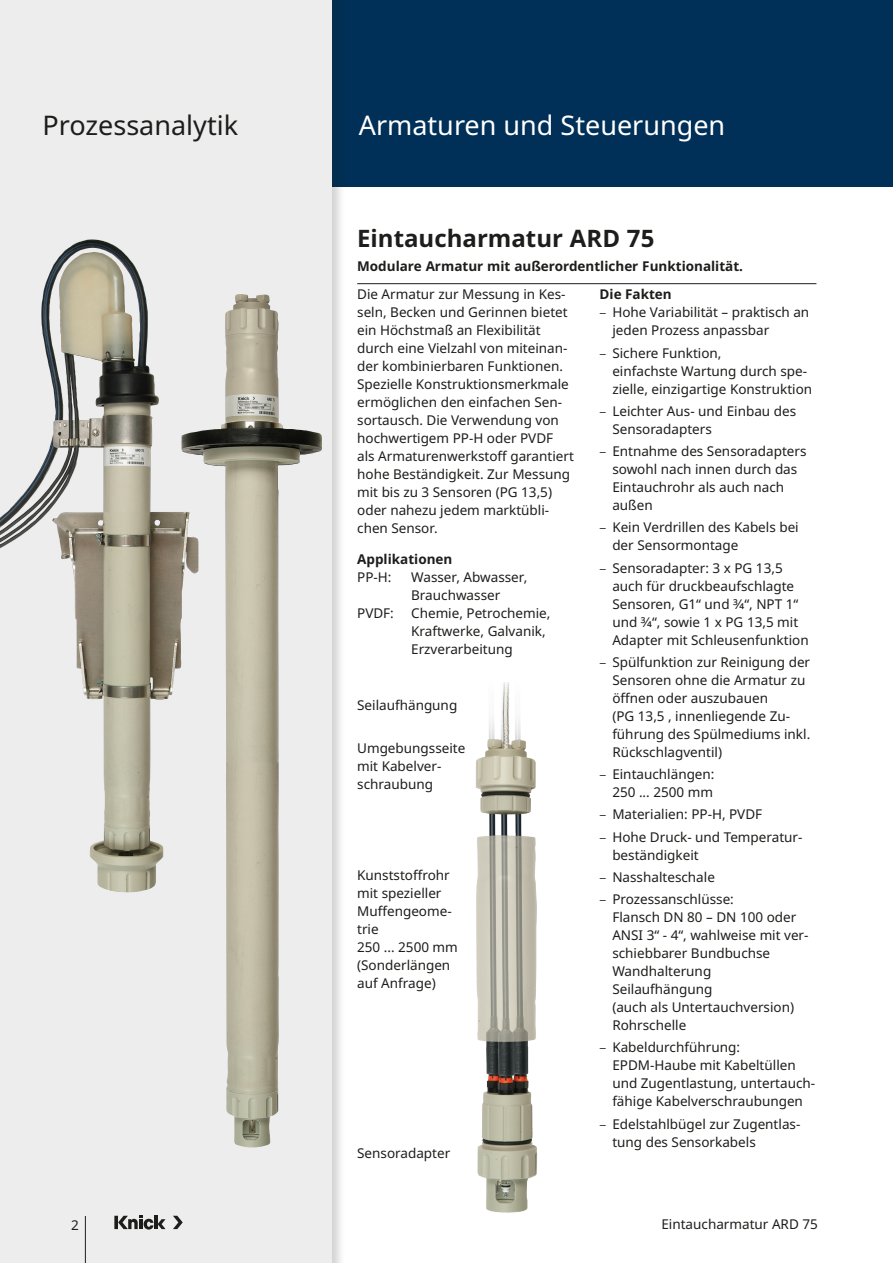
<style>
.page{position:relative;width:893px;height:1263px;background:#fff}
.page>*{position:absolute;margin:0;border:0;box-sizing:border-box;transform-origin:0 0}
.Produktgruppe{font:27px "Noto Sans";color:#fff}
.Produktbereiche{font:27px "Noto Sans";color:#1d1d1b}
.Headline_Produkt{font:700 24px "Noto Sans";color:#1d1d1b}
.Text{font:13.5px/18px "Noto Sans";color:#1d1d1b}
.Beschriftungen{font:13.5px/18px "Noto Sans";color:#1d1d1b}
.Subhead_Produkt{font:700 13.5px "Noto Sans";color:#1d1d1b}
.Zwischenüberschrift{font:700 13.5px "Noto Sans";color:#1d1d1b}
.Fakten_Head{font:700 13.5px "Noto Sans";color:#1d1d1b}
.s1{font-family:"Myriad Pro"}
</style>
<div class="page">
<div style="left:332px;top:0;width:561px;height:187px;background:#003057"></div>
<div style="left:0;top:0;width:346px;height:1263px;background:#1d1d1b;opacity:.2"></div>
<svg style="left:0;top:0;width:332px;height:1263px;background:#e0dfdd"></svg>
<hr style="left:85px;top:1216px;width:1px;height:47px;background:#1d1d1b">
<svg style="left:114px;top:1216px;width:4px;height:13px"></svg>
<svg style="left:118px;top:1216px;width:48px;height:13px"></svg>
<svg style="left:173px;top:1216px;width:10px;height:13px"></svg>
<img style="left:181px;top:293px;width:141px;height:855px">
<img style="left:0;top:239px;width:104px;height:322px">
<img style="left:475px;top:682px;width:62px;height:531px">
<hr style="left:357px;top:283px;width:459px;height:1px;background:#1d1d1b">
<p class="Produktbereiche" style="left:43px;top:106px;width:197px">Prozessanalytik</p>
<p class="Produktgruppe" style="left:359px;top:106px;width:368px">Armaturen und Steuerungen</p>
<p class="Headline_Produkt" style="left:357px;top:221px;width:299px">Eintaucharmatur ARD 75</p>
<p class="Subhead_Produkt" style="left:357px;top:256px;width:387px">Modulare Armatur mit außerordentlicher Funktionalität.</p>
<p class="Text" style="left:357px;top:286px;width:218px">Die Armatur zur Messung in Kes&shy;seln, Becken und Gerinnen bietet ein Höchstmaß an Flexibilität durch eine Vielzahl von miteinan&shy;der kombinierbaren Funktionen.<br>Spezielle Konstruktionsmerkmale ermöglichen den einfachen Sen&shy;sortausch. Die Verwendung von hochwertigem PP-H oder PVDF als Armaturenwerkstoff garantiert hohe Beständigkeit. Zur Messung mit bis zu 3 Sensoren (PG 13,5) oder nahezu jedem marktübli&shy;chen Sensor.</p>
<p class="Zwischenüberschrift" style="left:357px;top:550px;width:97px">Applikationen</p>
<p class="Text" style="left:357px;top:568px;width:36px">PP-H:</p>
<p class="Text" style="left:411px;top:568px;width:118px">Wasser, Abwasser,<br>Brauchwasser</p>
<p class="Text" style="left:357px;top:604px;width:38px">PVDF:</p>
<p class="Text" style="left:411px;top:604px;width:141px">Chemie, Petrochemie,<br>Kraftwerke, Galvanik,<br>Erzverarbeitung</p>
<p class="Beschriftungen" style="left:357px;top:696px;width:102px">Seilaufhängung</p>
<p class="Beschriftungen" style="left:357px;top:739px;width:110px">Umgebungsseite mit Kabelver&shy;schraubung</p>
<p class="Beschriftungen" style="left:357px;top:866px;width:102px">Kunststoffrohr mit spezieller<br>Muffengeome&shy;trie<br>250 ... 2500 mm (Sonderlängen auf Anfrage)</p>
<p class="Beschriftungen" style="left:357px;top:1145px;width:95px">Sensoradapter</p>
<p class="Fakten_Head" style="left:600px;top:285px;width:74px">Die Fakten</p>
<p class="Text" style="left:612px;top:304px;width:198px;text-indent:-13px"><span class="s1">–</span> Hohe Variabilität – praktisch an jeden Prozess anpassbar</p>
<p class="Text" style="left:612px;top:344px;width:201px;text-indent:-13px"><span class="s1">–</span> Sichere Funktion,<br>einfachste Wartung durch spe&shy;zielle, einzigartige Konstruktion</p>
<p class="Text" style="left:612px;top:402px;width:185px;text-indent:-13px"><span class="s1">–</span> Leichter Aus- und Einbau des<br>Sensoradapters</p>
<p class="Text" style="left:612px;top:442px;width:196px;text-indent:-13px"><span class="s1">–</span> Entnahme des Sensoradapters sowohl nach innen durch das<br>Eintauchrohr als auch nach außen</p>
<p class="Text" style="left:612px;top:519px;width:188px;text-indent:-13px"><span class="s1">–</span> Kein Verdrillen des Kabels bei der Sensormontage</p>
<p class="Text" style="left:612px;top:559px;width:198px;text-indent:-13px"><span class="s1">–</span> Sensoradapter: 3 x PG 13,5 auch für druckbeaufschlagte<br>Sensoren, G1“ und 3/4“, NPT 1“ und 3/4“, sowie 1 x PG 13,5 mit<br>Adapter mit Schleusenfunktion</p>
<p class="Text" style="left:612px;top:653px;width:199px;text-indent:-13px"><span class="s1">–</span> Spülfunktion zur Reinigung der<br>Sensoren ohne die Armatur zu öffnen oder auszubauen<br>(PG 13,5 , innenliegende Zu&shy;führung des Spülmediums inkl.<br>Rückschlagventil)</p>
<p class="Text" style="left:600px;top:766px;width:116px;text-align:right"><span class="s1">–</span> Eintauchlängen:<br>250 ... 2500 mm</p>
<p class="Text" style="left:600px;top:806px;width:164px"><span class="s1">–</span> Materialien: PP-H, PVDF</p>
<p class="Text" style="left:612px;top:828px;width:192px;text-indent:-13px"><span class="s1">–</span> Hohe Druck- und Temperatur&shy;beständigkeit</p>
<p class="Text" style="left:600px;top:868px;width:117px"><span class="s1">–</span> Nasshalteschale</p>
<p class="Text" style="left:612px;top:891px;width:198px;text-indent:-13px"><span class="s1">–</span> Prozessanschlüsse:<br>Flansch DN 80 – DN 100 oder<br>ANSI 3“ - 4“, wahlweise mit ver&shy;schiebbarer Bundbuchse<br>Wandhalterung<br>Seilaufhängung<br>(auch als Untertauchversion)<br>Rohrschelle</p>
<p class="Text" style="left:612px;top:1039px;width:204px;text-indent:-13px"><span class="s1">–</span> Kabeldurchführung:<br>EPDM-Haube mit Kabeltüllen und Zugentlastung, untertauch&shy;fähige Kabelverschraubungen</p>
<p class="Text" style="left:612px;top:1115px;width:190px;text-indent:-13px"><span class="s1">–</span> Edelstahlbügel zur Zugentlas&shy;tung des Sensorkabels</p>
<p class="Text" style="left:71px;top:1216px;width:9px">2</p>
<p class="Text" style="left:661px;top:1215px;width:158px">Eintaucharmatur ARD 75</p>
</div>
